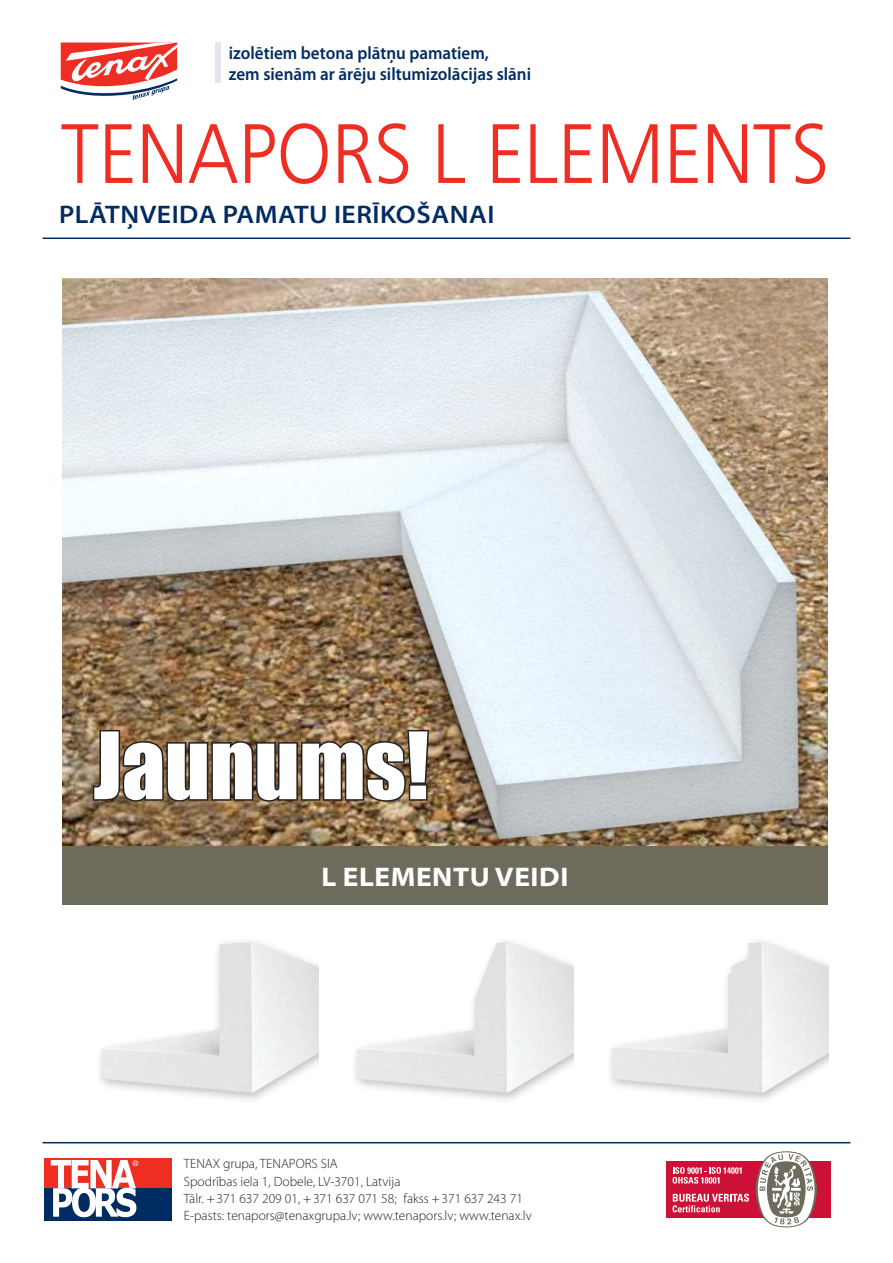
<style>
.page{position:relative;width:893px;height:1263px;background:#fff}
.page>*{position:absolute;margin:0;border:0;box-sizing:border-box;transform-origin:0 0}
.t1{font:85.65px "Impact";color:#fff}
.Nosaukums{font:300 84px "Frutiger";color:#ee2e22;scale:.91 1}
.Definīcija{font:700 semi-expanded 27px "Myriad Pro";letter-spacing:.02em;color:#fff}
.Definīcija-2{font:600 semi-expanded 25.5px "Myriad Pro";letter-spacing:.02em;color:#002c62}
.Definīcija-3{font:600 18px/21.6px "Myriad Pro";color:#002c62;scale:.95 1}
.t2{font:300 13.5px/17.4px "Myriad Pro";color:#231f20}
</style>
<div class="page">
<hr style="left:43px;top:1142px;width:807px;height:1px;background:#002c62">
<div style="left:44px;top:1158px;width:128px;height:32px;background:#ee2e22"></div>
<div style="left:44px;top:1188px;width:128px;height:33px;background:#002c62"></div>
<svg style="left:51px;top:1160px;width:87px;height:57px"></svg>
<div style="left:666px;top:1161px;width:165px;height:56px;background:#cd1136"></div>
<svg style="left:756px;top:1151px;width:61px;height:76px"></svg>
<svg style="left:673px;top:1194px;width:76px;height:18px"></svg>
<svg style="left:673px;top:1167px;width:69px;height:16px"></svg>
<hr style="left:43px;top:237px;width:807px;height:2px;background:#002c62">
<div style="left:215px;top:43px;width:6px;height:40px;background:#e2e5f0"></div>
<svg style="left:61px;top:43px;width:116px;height:57px"></svg>
<img style="left:62px;top:279px;width:765px;height:567px">
<svg style="left:91px;top:728px;width:340px;height:76px"></svg>
<img style="left:100px;top:941px;width:474px;height:159px">
<div style="left:605px;top:936px;width:223px;height:169px;background:#231f20;opacity:.3"></div>
<div style="left:350px;top:936px;width:223px;height:169px;background:#231f20;opacity:.3"></div>
<div style="left:62px;top:846px;width:766px;height:59px;background:#6d6c5c"></div>
<p class="Definīcija-3" style="left:229px;top:41px;width:320px">izolētiem betona plātņu pamatiem,<br>zem sienām ar ārēju siltumizolācijas slāni</p>
<p class="Nosaukums" style="left:61px;top:105px;width:846px">TENAPORS L ELEMENTS</p>
<p class="Definīcija-2" style="left:59px;top:198px;width:437px">PLĀTŅVEIDA PAMATU IERĪKOŠANAI</p>
<p class="t1" style="left:94px;top:699px;width:337px">JAUNUMS!</p>
<p class="Definīcija" style="left:322px;top:859px;width:248px">L ELEMENTU VEIDI</p>
<p class="t2" style="left:184px;top:1155px;width:350px">TENAX grupa, TENAPORS SIA<br>Spodrības iela 1, Dobele, LV-3701, Latvija<br>Tālr. +371 637 209 01, +371 637 071 58; fakss +371 637 243 71<br>E-pasts: tenapors@tenaxgrupa.lv; www.tenapors.lv; www.tenax.lv</p>
</div>
